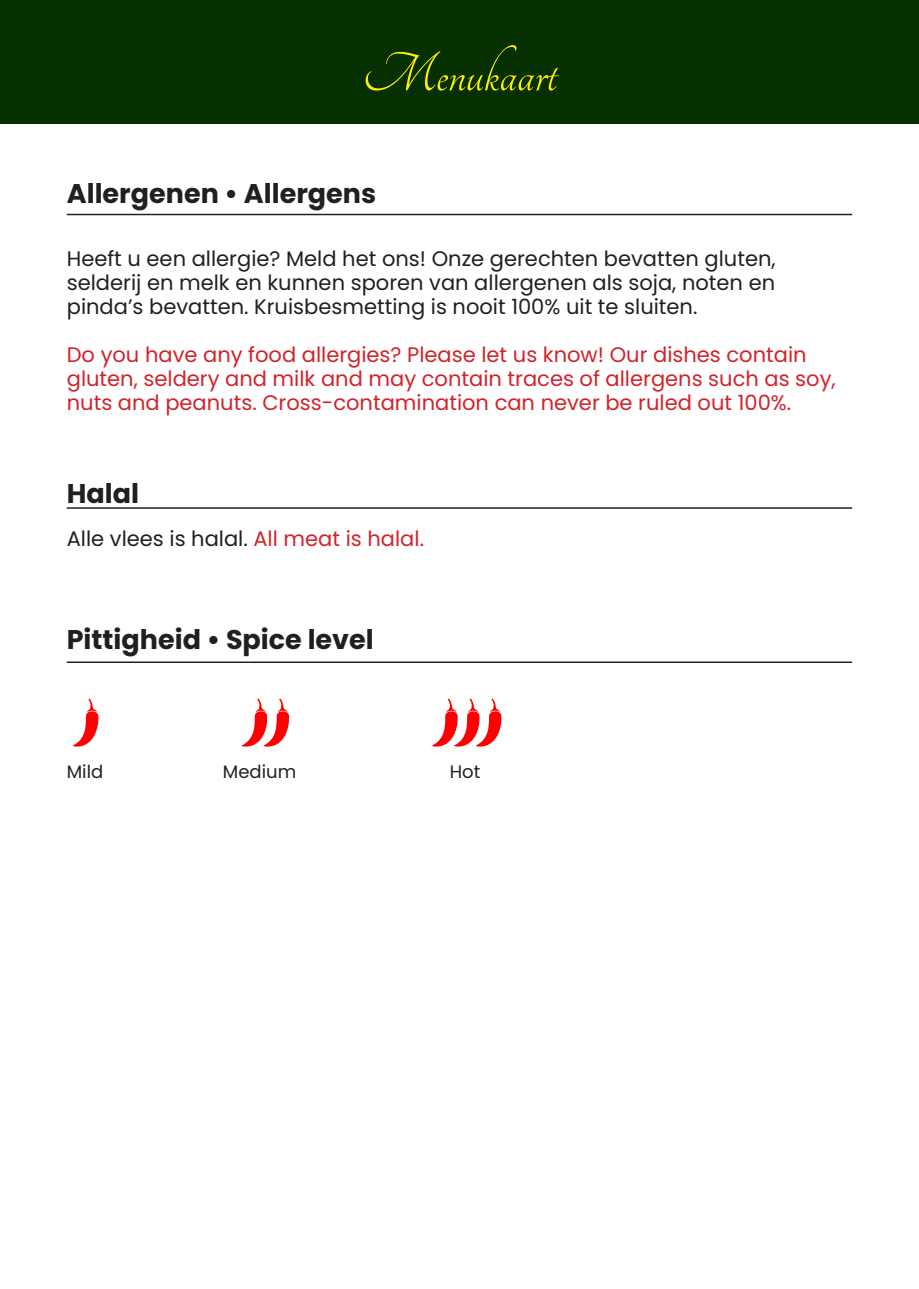
<style>
.page{position:relative;width:919px;height:1289px;background:#fff}
.page>*{position:absolute;margin:0;border:0;box-sizing:border-box;transform-origin:0 0}
.t1{font:60px "Tangerine";color:#fff101}
.Gerecht{font:700 27px "Poppins";color:#231f20}
.Wit_hoofdtekst{font:21px/24px "Poppins";color:#231f20;text-align:justify}
.Wit_hoofdtekst-2{font:21px/24px "Poppins";color:#d1232a}
.Gerecht-2{font:18px "Poppins";color:#231f20}
.s1{color:#d1232a}
</style>
<div class="page">
<div style="left:0;top:0;width:918px;height:123px;background:#073001"></div>
<hr style="left:67px;top:214px;width:785px;height:1px;background:#231f20">
<svg style="left:72px;top:698px;width:26px;height:48px"></svg>
<svg style="left:241px;top:698px;width:48px;height:48px"></svg>
<svg style="left:432px;top:698px;width:69px;height:48px"></svg>
<hr style="left:67px;top:507px;width:785px;height:2px;background:#231f20">
<hr style="left:67px;top:661px;width:785px;height:2px;background:#231f20">
<p class="t1" style="left:362px;top:45px;width:195px">Menukaart</p>
<p class="Gerecht" style="left:67px;top:178px;width:311px">Allergenen • Allergens</p>
<p class="Wit_hoofdtekst" style="left:67px;top:246px;width:710px">Heeft u een allergie? Meld het ons! Onze gerechten bevatten gluten, selderij en melk en kunnen sporen van allergenen als soja, noten en pinda’s bevatten. Kruisbesmetting is nooit 100% uit te sluiten.</p>
<p class="Wit_hoofdtekst-2" style="left:67px;top:342px;width:770px">Do you have any food allergies? Please let us know! Our dishes contain gluten, seldery and milk and may contain traces of allergens such as soy, nuts and peanuts. Cross-contamination can never be ruled out 100%.</p>
<p class="Gerecht" style="left:67px;top:478px;width:74px">Halal</p>
<p class="Wit_hoofdtekst" style="left:67px;top:527px;width:359px">Alle vlees is halal. <span class="s1">All meat is halal.</span></p>
<p class="Gerecht" style="left:67px;top:624px;width:308px">Pittigheid • Spice level</p>
<p class="Gerecht-2" style="left:67px;top:761px;width:38px">Mild</p>
<p class="Gerecht-2" style="left:223px;top:761px;width:75px">Medium</p>
<p class="Gerecht-2" style="left:450px;top:761px;width:32px">Hot</p>
</div>
